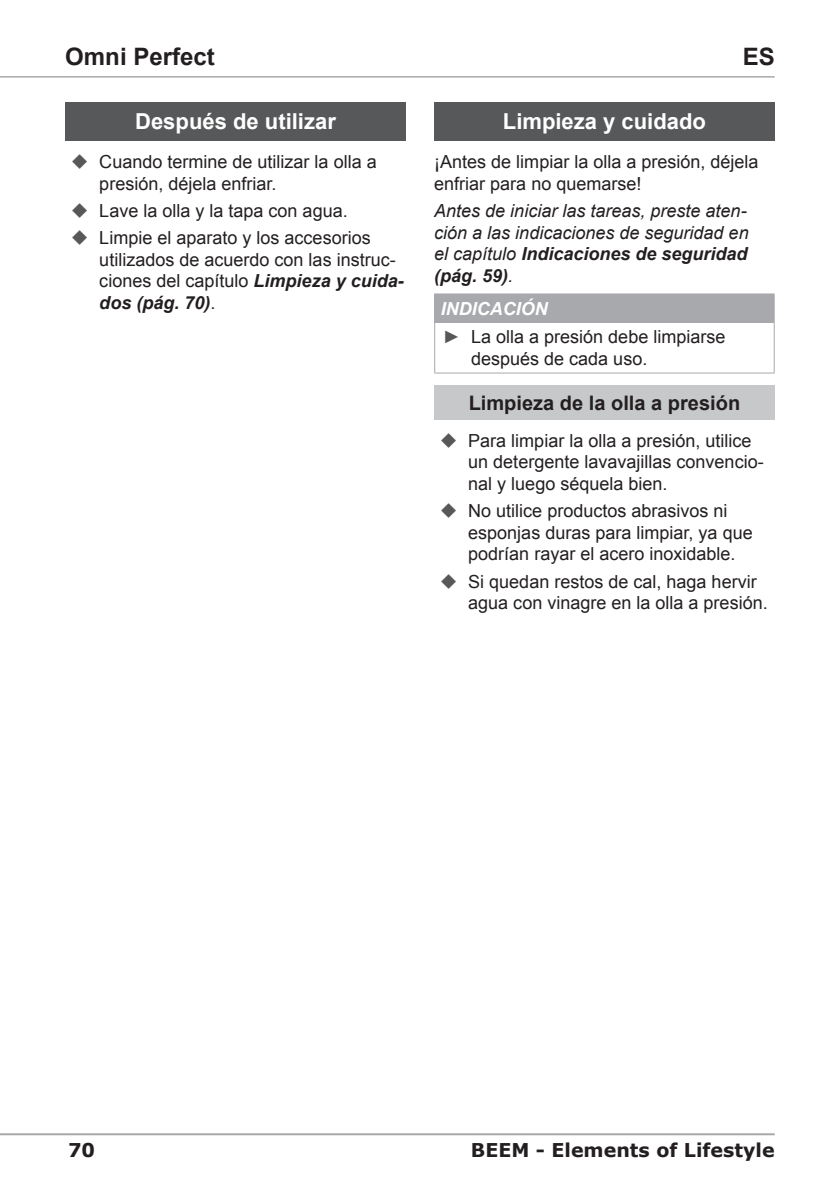
<style>
.page{position:relative;width:840px;height:1191px;background:#fff}
.page>*{position:absolute;margin:0;border:0;box-sizing:border-box;transform-origin:0 0}
.t1{font:700 24px "Arial";color:#231f20}
.Kapitel_1{font:700 22px "Arial";color:#fff}
.Kapitel_2{font:700 20px "Arial";color:#231f20}
.t2{font:700 19px "Verdana";color:#231f20}
.Handlungsschritt{font:18px/21.6px "Arial";color:#231f20}
.WH_Quelle{font:italic 18px/21.6px "Arial";color:#231f20;text-align:justify}
.Fließtext{font:18px/21.6px "Arial";color:#231f20}
.WH_Vermeidung{font:18px/21.6px "Arial";color:#231f20}
.WH_Hinweis{font:italic 700 18px "Arial";color:#fff}
.s1{font-weight:700;font-style:italic}
.s2{font-weight:700}
.s3{color:#57585a}
</style>
<div class="page">
<hr style="left:0;top:1133px;width:774px;height:2px;background:#a8a9ad">
<hr style="left:0;top:76px;width:774px;height:2px;background:#a8a9ad">
<div style="left:434px;top:102px;width:340px;height:39px;background:#57585a"></div>
<div style="left:434px;top:294px;width:339px;height:28px;background:#a8a9ad"></div>
<hr style="left:434px;top:293px;width:340px;height:1px;background:#a8a9ad">
<svg style="left:773px;top:294px;width:1px;height:28px"></svg>
<hr style="left:434px;top:322px;width:1px;height:50px;background:#a8a9ad">
<hr style="left:773px;top:322px;width:1px;height:50px;background:#a8a9ad">
<hr style="left:434px;top:372px;width:340px;height:1px;background:#a8a9ad">
<div style="left:434px;top:385px;width:340px;height:34px;background:#c7c8ca"></div>
<div style="left:65px;top:102px;width:340px;height:39px;background:#57585a"></div>
<h1 class="t1" style="left:65px;top:41px;width:151px">Omni Perfect</h1>
<h1 class="t1" style="left:742px;top:41px;width:34px">ES</h1>
<p class="Kapitel_1" style="left:135px;top:107px;width:202px">Después de utilizar</p>
<p class="Handlungsschritt" style="left:99px;top:151px;width:279px">Cuando termine de utilizar la olla a presión, déjela enfriar.</p>
<p class="Handlungsschritt" style="left:99px;top:200px;width:250px">Lave la olla y la tapa con agua.</p>
<p class="Handlungsschritt" style="left:99px;top:227px;width:306px">Limpie el aparato y los accesorios utilizados de acuerdo con las instruc&shy;ciones del capítulo <span class="s1">Limpieza y cuida&shy;dos (pág. 70)</span>.</p>
<p class="Kapitel_1" style="left:502px;top:107px;width:204px">Limpieza y cuidado</p>
<p class="Fließtext" style="left:434px;top:151px;width:326px">¡Antes de limpiar la olla a presión, déjela enfriar para no quemarse!</p>
<p class="WH_Quelle" style="left:434px;top:200px;width:316px">Antes de iniciar las tareas, preste aten&shy;ción a las indicaciones de seguridad en el capítulo <span class="s2">Indicaciones de seguridad (pág. 59)</span>.</p>
<p class="WH_Hinweis" style="left:440px;top:296px;width:108px">INDICACIÓN</p>
<p class="WH_Vermeidung" style="left:471px;top:326px;width:256px;text-indent:-28px"><span class="s3">►</span> La olla a presión debe limpiarse después de cada uso.</p>
<p class="Kapitel_2" style="left:468px;top:389px;width:273px">Limpieza de la olla a presión</p>
<p class="Handlungsschritt" style="left:468px;top:429px;width:297px">Para limpiar la olla a presión, utilice un detergente lavavajillas convencio&shy;nal y luego séquela bien.</p>
<p class="Handlungsschritt" style="left:468px;top:500px;width:286px">No utilice productos abrasivos ni esponjas duras para limpiar, ya que podrían rayar el acero inoxidable.</p>
<p class="Handlungsschritt" style="left:468px;top:570px;width:301px">Si quedan restos de cal, haga hervir agua con vinagre en la olla a presión.</p>
<p class="t2" style="left:68px;top:1137px;width:29px">70</p>
<p class="t2" style="left:470px;top:1137px;width:305px">BEEM - Elements of Lifestyle</p>
</div>
